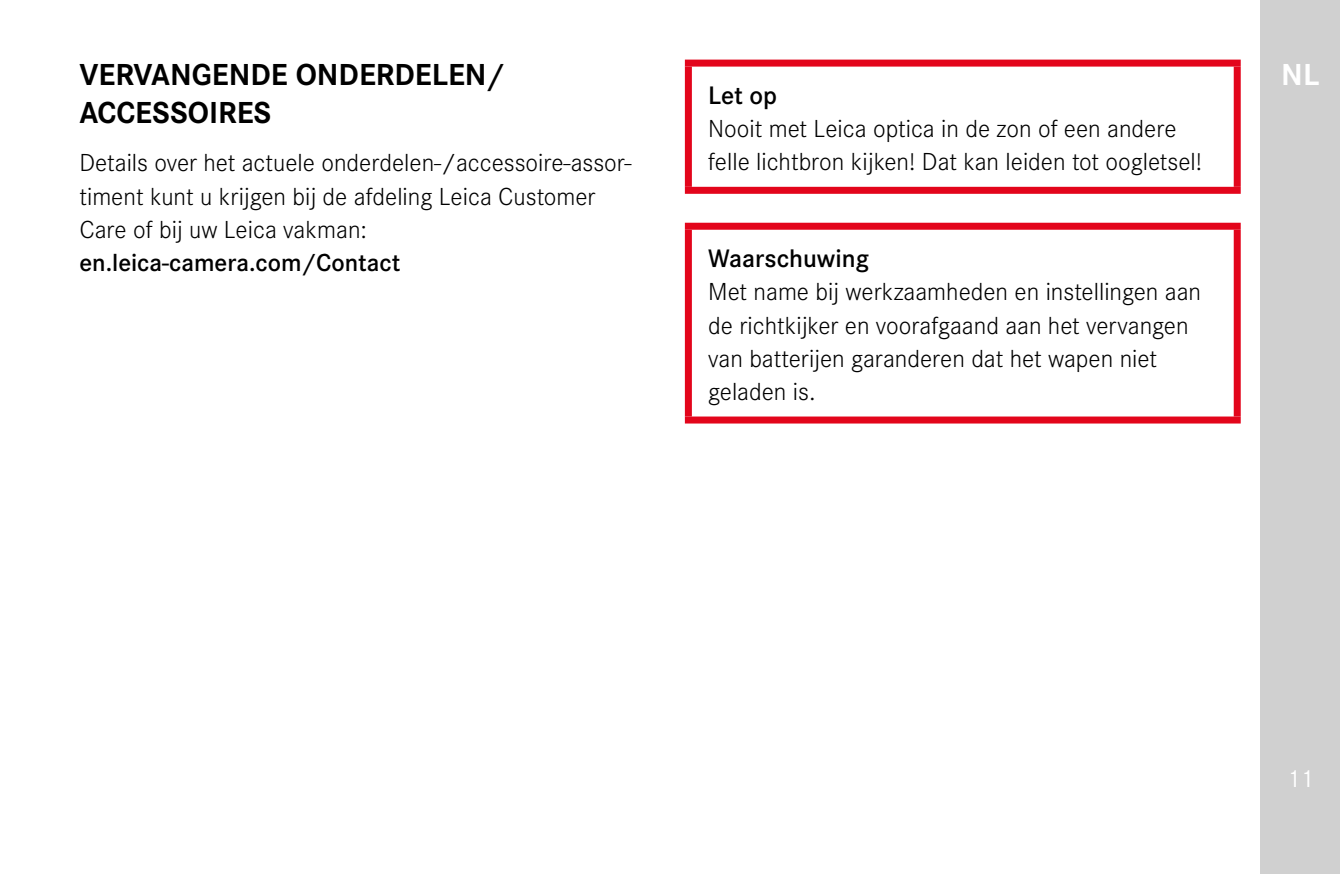
<style>
.page{position:relative;width:1340px;height:874px;background:#fff}
.page>*{position:absolute;margin:0;border:0;box-sizing:border-box;transform-origin:0 0}
.Heading____Heading_0{font:700 31.5px/38.5px "Corporate S";color:#000}
.t1{font:700 31.5px "Corporate S";color:#fff}
.Heading____Note_Head{font:600 26.25px "Corporate S";color:#000}
.Text____Body_Text{font:300 25.55px/33.2px "Corporate S";color:#000}
.Text____Body_Text-2{font:600 25.55px "Corporate S";color:#000}
.t2{font:25.55px "Corporate S";color:#fff}
</style>
<div class="page">
<div style="left:1260px;top:0;width:79px;height:873px;background:#d0d0d0"></div>
<div style="left:685px;top:60px;width:555px;height:7px;background:#e3051b"></div>
<div style="left:685px;top:67px;width:7px;height:120px;background:#e3051b"></div>
<div style="left:1233px;top:67px;width:7px;height:120px;background:#e3051b"></div>
<div style="left:685px;top:187px;width:555px;height:7px;background:#e3051b"></div>
<div style="left:685px;top:222px;width:555px;height:7px;background:#e3051b"></div>
<div style="left:685px;top:229px;width:7px;height:187px;background:#e3051b"></div>
<div style="left:1233px;top:229px;width:7px;height:187px;background:#e3051b"></div>
<div style="left:685px;top:416px;width:555px;height:7px;background:#e3051b"></div>
<p class="Heading____Heading_0" style="left:79px;top:52px;width:426px">VERVANGENDE ONDERDELEN/<br>ACCESSOIRES</p>
<p class="Text____Body_Text" style="left:79px;top:144px;width:553px">Details over het actuele onderdelen-/accessoire-assor&shy;timent kunt u krijgen bij de afdeling Leica Customer<br>Care of bij uw Leica vakman:</p>
<p class="Text____Body_Text-2" style="left:79px;top:243px;width:322px">en.leica-camera.com/Contact</p>
<p class="Heading____Note_Head" style="left:708px;top:76px;width:70px">Let op</p>
<p class="Text____Body_Text" style="left:708px;top:110px;width:495px">Nooit met Leica optica in de zon of een andere felle lichtbron kijken! Dat kan leiden tot oogletsel!</p>
<p class="Heading____Note_Head" style="left:708px;top:239px;width:162px">Waarschuwing</p>
<p class="Text____Body_Text" style="left:708px;top:273px;width:494px">Met name bij werkzaamheden en instellingen aan de richtkijker en voorafgaand aan het vervangen van batterijen garanderen dat het wapen niet geladen is.</p>
<p class="t1" style="left:1281px;top:49px;width:39px">NL</p>
<p class="t2" style="left:1286px;top:759px;width:29px">11</p>
</div>
